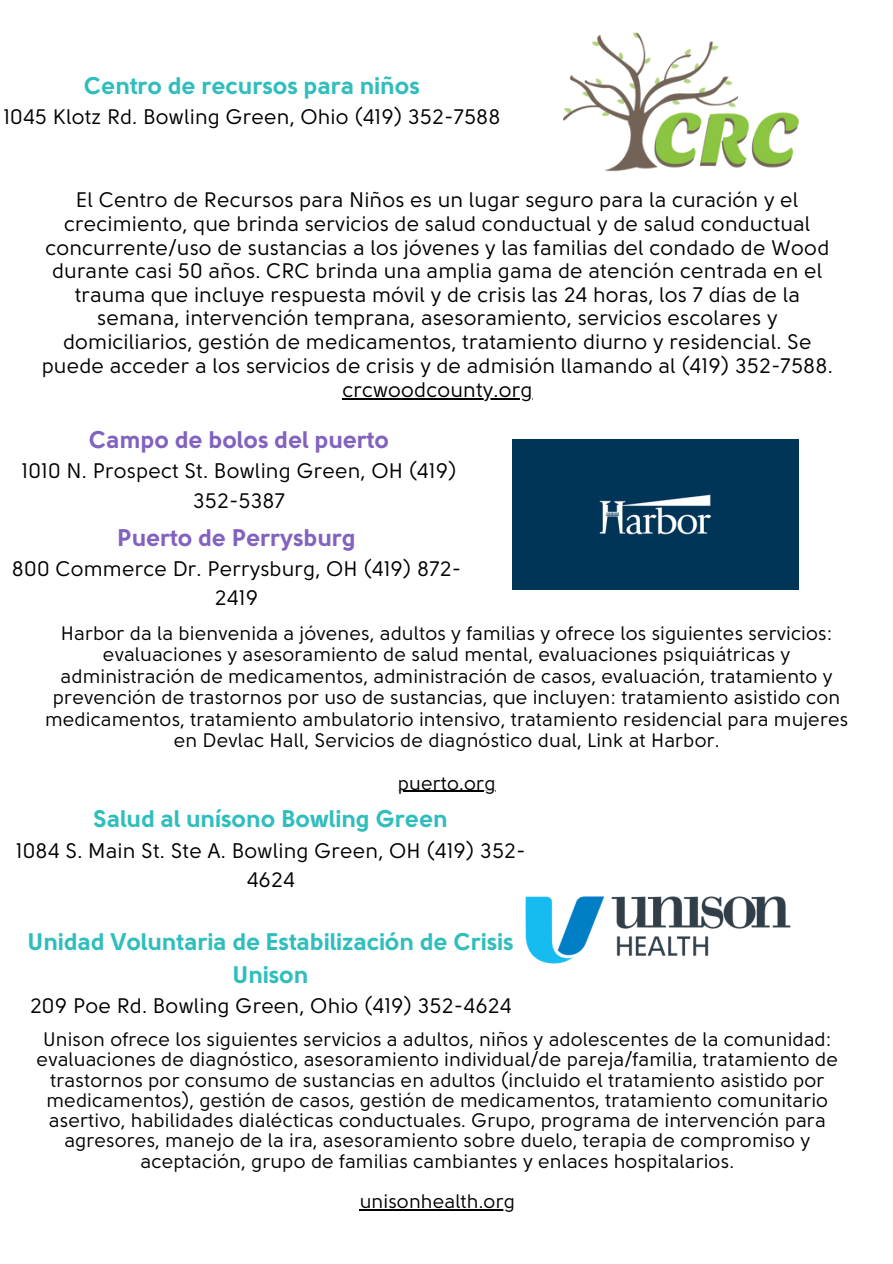
<style>
.page{position:relative;width:893px;height:1264px;background:#fff}
.page>*{position:absolute;margin:0;border:0;box-sizing:border-box;transform-origin:0 0}
.t1{font:700 24px/32.7px "Solomon Sans";color:#30bebd;text-align:center}
.t2{font:700 24px "Solomon Sans";color:#8262c0}
.t3{font:21px/23.7px "Solomon Sans";color:#000;text-align:center}
.t4{font:19.5px/20.2px "Solomon Sans";color:#000;text-align:center}
</style>
<div class="page">
<img style="left:564px;top:32px;width:234px;height:140px">
<div style="left:512px;top:439px;width:286px;height:150px;background:#003557"></div>
<hr style="left:342px;top:398px;width:190px;height:1px;background:#000">
<hr style="left:398px;top:790px;width:97px;height:2px;background:#000">
<img style="left:525px;top:896px;width:266px;height:68px">
<hr style="left:360px;top:1209px;width:155px;height:1px;background:#000">
<p class="t1" style="left:84px;top:70px;width:337px">Centro de recursos para niños</p>
<p class="t3" style="left:3px;top:106px;width:499px">1045 Klotz Rd. Bowling Green, Ohio (419) 352-7588</p>
<p class="t3" style="left:42px;top:189px;width:792px">El Centro de Recursos para Niños es un lugar seguro para la curación y el crecimiento, que brinda servicios de salud conductual y de salud conductual concurrente/uso de sustancias a los jóvenes y las familias del condado de Wood durante casi 50 años. CRC brinda una amplia gama de atención centrada en el trauma que incluye respuesta móvil y de crisis las 24 horas, los 7 días de la semana, intervención temprana, asesoramiento, servicios escolares y domiciliarios, gestión de medicamentos, tratamiento diurno y residencial. Se puede acceder a los servicios de crisis y de admisión llamando al (419) 352-7588.</p>
<p class="t3" style="left:342px;top:379px;width:192px">crcwoodcounty.org</p>
<p class="t2" style="left:89px;top:429px;width:302px">Campo de bolos del puerto</p>
<p class="t3" style="left:22px;top:457px;width:436px;line-height:29.2px">1010 N. Prospect St. Bowling Green, OH (419)<br>352-5387</p>
<p class="t2" style="left:118px;top:526px;width:240px">Puerto de Perrysburg</p>
<p class="t3" style="left:12px;top:555px;width:451px;line-height:29.2px">800 Commerce Dr. Perrysburg, OH (419) 872-<br>2419</p>
<p class="t4" style="left:45px;top:623px;width:804px;line-height:21.3px">Harbor da la bienvenida a jóvenes, adultos y familias y ofrece los siguientes servicios: evaluaciones y asesoramiento de salud mental, evaluaciones psiquiátricas y administración de medicamentos, administración de casos, evaluación, tratamiento y prevención de trastornos por uso de sustancias, que incluyen: tratamiento asistido con medicamentos, tratamiento ambulatorio intensivo, tratamiento residencial para mujeres en Devlac Hall, Servicios de diagnóstico dual, Link at Harbor.</p>
<p class="t4" style="left:398px;top:773px;width:99px">puerto.org</p>
<p class="t1" style="left:94px;top:803px;width:356px">Salud al unísono Bowling Green</p>
<p class="t3" style="left:16px;top:836px;width:511px;line-height:29.2px">1084 S. Main St. Ste A. Bowling Green, OH (419) 352-<br>4624</p>
<p class="t1" style="left:28px;top:926px;width:487px">Unidad Voluntaria de Estabilización de Crisis<br>Unison</p>
<p class="t3" style="left:30px;top:994px;width:483px">209 Poe Rd. Bowling Green, Ohio (419) 352-4624</p>
<p class="t4" style="left:37px;top:1030px;width:803px">Unison ofrece los siguientes servicios a adultos, niños y adolescentes de la comunidad: evaluaciones de diagnóstico, asesoramiento individual/de pareja/familia, tratamiento de trastornos por consumo de sustancias en adultos (incluido el tratamiento asistido por medicamentos), gestión de casos, gestión de medicamentos, tratamiento comunitario asertivo, habilidades dialécticas conductuales. Grupo, programa de intervención para agresores, manejo de la ira, asesoramiento sobre duelo, terapia de compromiso y aceptación, grupo de familias cambiantes y enlaces hospitalarios.</p>
<p class="t4" style="left:360px;top:1192px;width:157px">unisonhealth.org</p>
</div>
